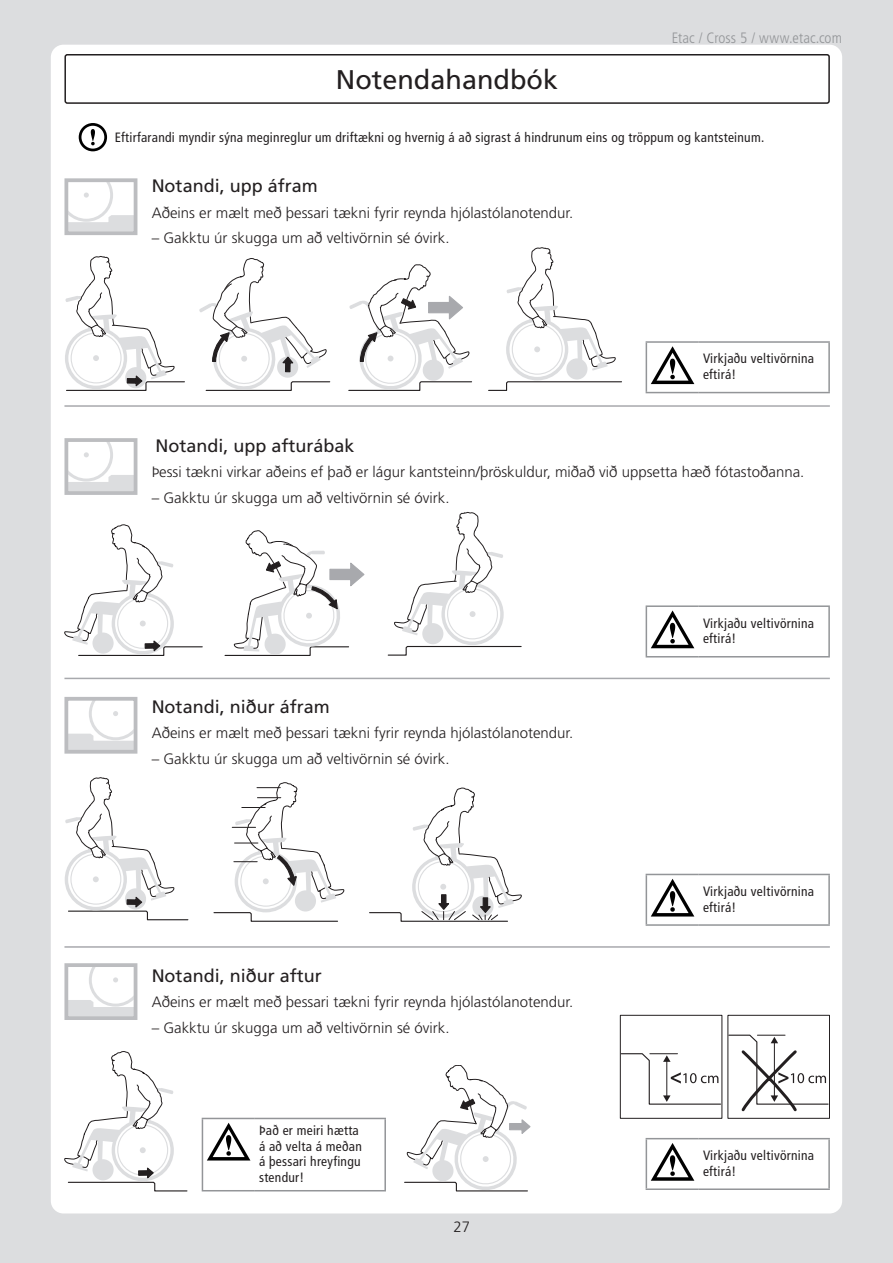
<style>
.page{position:relative;width:893px;height:1263px;background:#dcdddf}
.page>*{position:absolute;margin:0;border:0;box-sizing:border-box;transform-origin:0 0}
.t1{font:27px "Frutiger LT Pro";color:#231f20}
.t2{font:18px "Frutiger LT Pro";color:#231f20}
.t3{font:300 15px "Frutiger LT Pro";color:#231f20}
.t4{font:300 condensed 15px "Frutiger LT Pro";letter-spacing:.005em;color:#939598}
.t5{font:condensed 13.5px/15.8px "Frutiger LT Pro";letter-spacing:.02em;color:#231f20}
</style>
<div class="page">
<div style="left:51px;top:45px;width:791px;height:1168px;background:#fff;border-radius:13px"></div>
<svg style="left:620px;top:1015px;width:210px;height:104px"></svg>
<svg style="left:65px;top:256px;width:120px;height:135px"></svg>
<svg style="left:488px;top:247px;width:134px;height:144px"></svg>
<svg style="left:348px;top:264px;width:124px;height:127px"></svg>
<svg style="left:199px;top:258px;width:132px;height:133px"></svg>
<svg style="left:64px;top:525px;width:139px;height:131px"></svg>
<svg style="left:224px;top:530px;width:140px;height:126px"></svg>
<svg style="left:387px;top:512px;width:135px;height:144px"></svg>
<svg style="left:213px;top:782px;width:131px;height:140px"></svg>
<svg style="left:369px;top:788px;width:153px;height:134px"></svg>
<svg style="left:65px;top:777px;width:124px;height:144px"></svg>
<svg style="left:64px;top:1051px;width:124px;height:140px"></svg>
<svg style="left:404px;top:1065px;width:127px;height:126px"></svg>
<svg style="left:69px;top:968px;width:63px;height:47px"></svg>
<div style="left:64px;top:963px;width:73px;height:57px;border:4px solid #bcbdc0"></div>
<svg style="left:69px;top:702px;width:63px;height:47px"></svg>
<div style="left:64px;top:697px;width:73px;height:57px;border:4px solid #bcbdc0"></div>
<svg style="left:69px;top:443px;width:63px;height:47px"></svg>
<div style="left:64px;top:438px;width:73px;height:57px;border:4px solid #bcbdc0"></div>
<svg style="left:69px;top:183px;width:63px;height:47px"></svg>
<div style="left:64px;top:178px;width:73px;height:57px;border:4px solid #bcbdc0"></div>
<hr style="left:64px;top:405px;width:766px;height:2px;background:#a8a9ad">
<hr style="left:64px;top:678px;width:766px;height:1px;background:#a8a9ad">
<hr style="left:64px;top:946px;width:766px;height:2px;background:#a8a9ad">
<div style="left:64px;top:54px;width:766px;height:50px;border:2px solid #231f20;border-radius:2px"></div>
<svg style="left:79px;top:123px;width:28px;height:28px"></svg>
<hr style="left:646px;top:343px;width:1px;height:49px;background:#939598">
<hr style="left:646px;top:341px;width:53px;height:2px;background:#939598">
<hr style="left:646px;top:392px;width:53px;height:1px;background:#939598">
<hr style="left:699px;top:341px;width:131px;height:2px;background:#939598">
<hr style="left:828px;top:343px;width:2px;height:49px;background:#939598">
<hr style="left:699px;top:392px;width:131px;height:1px;background:#939598">
<svg style="left:651px;top:346px;width:43px;height:38px"></svg>
<hr style="left:646px;top:607px;width:1px;height:49px;background:#939598">
<hr style="left:646px;top:605px;width:53px;height:2px;background:#939598">
<hr style="left:646px;top:656px;width:53px;height:1px;background:#939598">
<hr style="left:699px;top:605px;width:131px;height:2px;background:#939598">
<hr style="left:828px;top:607px;width:2px;height:49px;background:#939598">
<hr style="left:699px;top:656px;width:131px;height:1px;background:#939598">
<svg style="left:651px;top:610px;width:43px;height:38px"></svg>
<hr style="left:646px;top:1139px;width:1px;height:49px;background:#939598">
<hr style="left:646px;top:1138px;width:53px;height:1px;background:#939598">
<hr style="left:646px;top:1188px;width:53px;height:2px;background:#939598">
<hr style="left:699px;top:1138px;width:131px;height:1px;background:#939598">
<hr style="left:828px;top:1139px;width:2px;height:49px;background:#939598">
<hr style="left:699px;top:1188px;width:131px;height:2px;background:#939598">
<svg style="left:651px;top:1143px;width:43px;height:38px"></svg>
<hr style="left:202px;top:1119px;width:1px;height:71px;background:#939598">
<hr style="left:202px;top:1118px;width:53px;height:1px;background:#939598">
<hr style="left:202px;top:1190px;width:53px;height:1px;background:#939598">
<hr style="left:255px;top:1118px;width:131px;height:1px;background:#939598">
<hr style="left:384px;top:1119px;width:2px;height:71px;background:#939598">
<hr style="left:255px;top:1190px;width:131px;height:1px;background:#939598">
<svg style="left:207px;top:1123px;width:43px;height:37px"></svg>
<hr style="left:646px;top:875px;width:1px;height:49px;background:#939598">
<hr style="left:646px;top:874px;width:53px;height:1px;background:#939598">
<hr style="left:646px;top:924px;width:53px;height:2px;background:#939598">
<hr style="left:699px;top:874px;width:131px;height:1px;background:#939598">
<hr style="left:828px;top:875px;width:2px;height:49px;background:#939598">
<hr style="left:699px;top:924px;width:131px;height:2px;background:#939598">
<svg style="left:651px;top:879px;width:43px;height:37px"></svg>
<p class="t1" style="left:336px;top:63px;width:224px">Notendahandbók</p>
<p class="t4" style="left:672px;top:29px;width:172px">Etac / Cross 5 / www.etac.com</p>
<p class="t5" style="left:115px;top:130px;width:651px">Eftirfarandi myndir sýna meginreglur um driftækni og hvernig á að sigrast á hindrunum eins og tröppum og kantsteinum.</p>
<p class="t2" style="left:152px;top:175px;width:168px">Notandi, upp áfram</p>
<p class="t3" style="left:152px;top:204px;width:423px">Aðeins er mælt með þessari tækni fyrir reynda hjólastólanotendur.</p>
<p class="t3" style="left:152px;top:229px;width:299px">– Gakktu úr skugga um að veltivörnin sé óvirk.</p>
<p class="t5" style="left:703px;top:351px;width:113px">Virkjaðu veltivörnina eftirá!</p>
<p class="t2" style="left:155px;top:435px;width:201px">Notandi, upp afturábak</p>
<p class="t3" style="left:152px;top:463px;width:654px">Þessi tækni virkar aðeins ef það er lágur kantsteinn/þröskuldur, miðað við uppsetta hæð fótastoðanna.</p>
<p class="t3" style="left:152px;top:489px;width:299px">– Gakktu úr skugga um að veltivörnin sé óvirk.</p>
<p class="t2" style="left:152px;top:696px;width:180px">Notandi, niður áfram</p>
<p class="t3" style="left:152px;top:724px;width:423px">Aðeins er mælt með þessari tækni fyrir reynda hjólastólanotendur.</p>
<p class="t3" style="left:152px;top:750px;width:299px">– Gakktu úr skugga um að veltivörnin sé óvirk.</p>
<p class="t2" style="left:152px;top:965px;width:172px">Notandi, niður aftur</p>
<p class="t3" style="left:152px;top:993px;width:423px">Aðeins er mælt með þessari tækni fyrir reynda hjólastólanotendur.</p>
<p class="t3" style="left:152px;top:1019px;width:299px">– Gakktu úr skugga um að veltivörnin sé óvirk.</p>
<p class="t5" style="left:259px;top:1122px;width:104px">Það er meiri hætta á að velta á meðan á þessari hreyfingu stendur!</p>
<p class="t3" style="left:454px;top:1218px;width:18px">27</p>
<p class="t5" style="left:703px;top:615px;width:113px">Virkjaðu veltivörnina eftirá!</p>
<p class="t5" style="left:703px;top:883px;width:113px">Virkjaðu veltivörnina eftirá!</p>
<p class="t5" style="left:703px;top:1147px;width:113px">Virkjaðu veltivörnina eftirá!</p>
</div>
